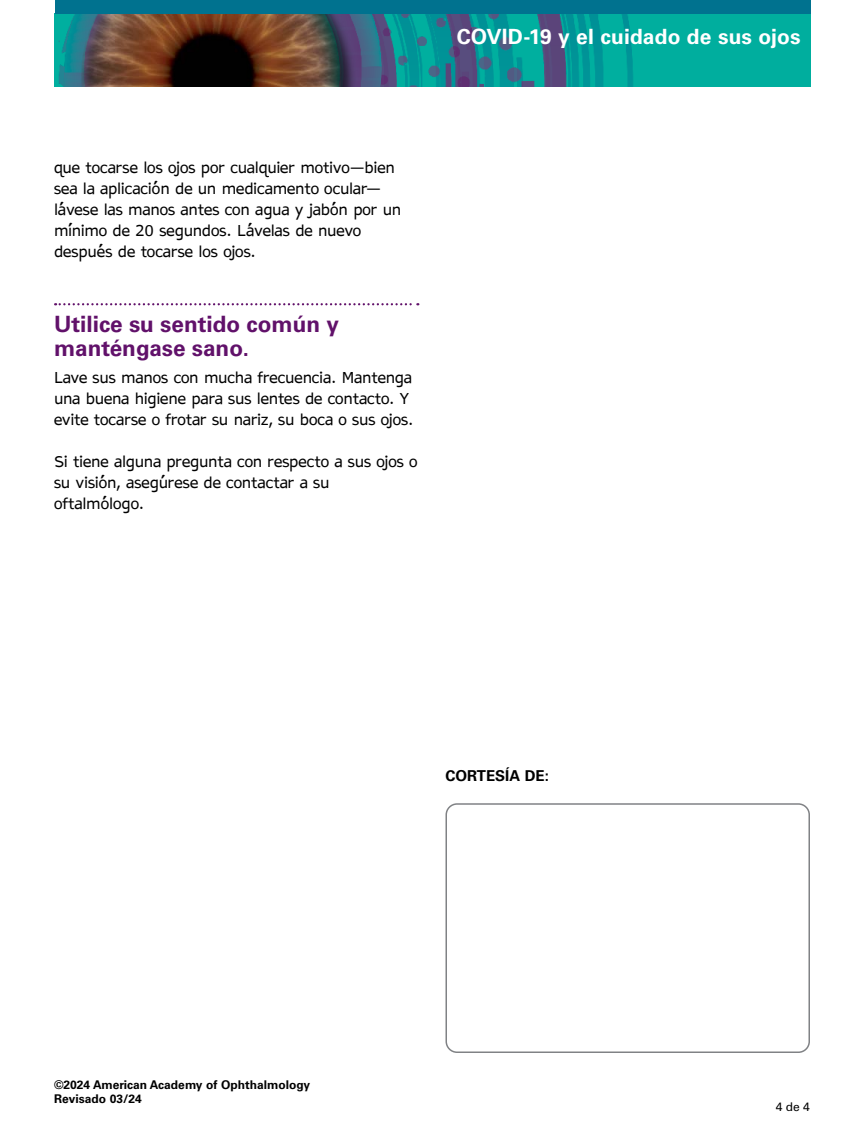
<style>
.page{position:relative;width:864px;height:1134px;background:#fff}
.page>*{position:absolute;margin:0;border:0;box-sizing:border-box;transform-origin:0 0}
.t1{font:700 22.5px/24px "Univers LT Pro 65";color:#61116a}
.t2{font:700 21px "Univers LT Pro 65";letter-spacing:.005em;color:#fff}
.t3{font:15px/21px "AP Hont";letter-spacing:-.01em;color:#000}
.t4{font:700 15px "Univers LT Pro 65";color:#000}
.t5{font:700 12px/14.2px "Univers LT Pro 65";color:#000}
.t6{font:12px "Univers LT Pro 55 Roman";color:#000}
</style>
<div class="page">
<div style="left:55px;top:14px;width:756px;height:74px;background:#00ae9e"></div>
<img style="left:55px;top:14px;width:595px;height:74px">
<div style="left:80px;top:0;width:277px;height:222px;background:#000;opacity:.6"></div>
<img style="left:81px;top:14px;width:260px;height:74px">
<div style="left:55px;top:0;width:756px;height:14px;background:#00728f"></div>
<div style="left:0;top:88px;width:864px;height:140px;background:#fff"></div>
<hr style="left:0;top:0;width:864px;height:1px;background:#fff">
<div style="left:446px;top:803px;width:364px;height:250px;border:2px solid #808285;border-radius:11px"></div>
<svg style="left:55px;top:303px;width:363px;height:2px"></svg>
<h2 class="t2" style="left:457px;top:22px;width:345px">COVID-19 y el cuidado de sus ojos</h2>
<p class="t3" style="left:54px;top:157px;width:349px">que tocarse los ojos por cualquier motivo—bien sea la aplicación de un medicamento ocular— lávese las manos antes con agua y jabón por un mínimo de 20 segundos. Lávelas de nuevo después de tocarse los ojos.</p>
<h1 class="t1" style="left:54px;top:311px;width:287px">Utilice su sentido común y manténgase sano.</h1>
<p class="t3" style="left:54px;top:366px;width:361px">Lave sus manos con mucha frecuencia. Mantenga una buena higiene para sus lentes de contacto. Y evite tocarse o frotar su nariz, su boca o sus ojos.</p>
<p class="t3" style="left:54px;top:450px;width:365px">Si tiene alguna pregunta con respecto a sus ojos o su visión, asegúrese de contactar a su oftalmólogo.</p>
<p class="t4" style="left:446px;top:765px;width:105px">CORTESÍA DE:</p>
<p class="t5" style="left:54px;top:1077px;width:258px">©2024 American Academy of Ophthalmology<br>Revisado 03/24</p>
<p class="t6" style="left:776px;top:1099px;width:36px">4 de 4</p>
</div>
